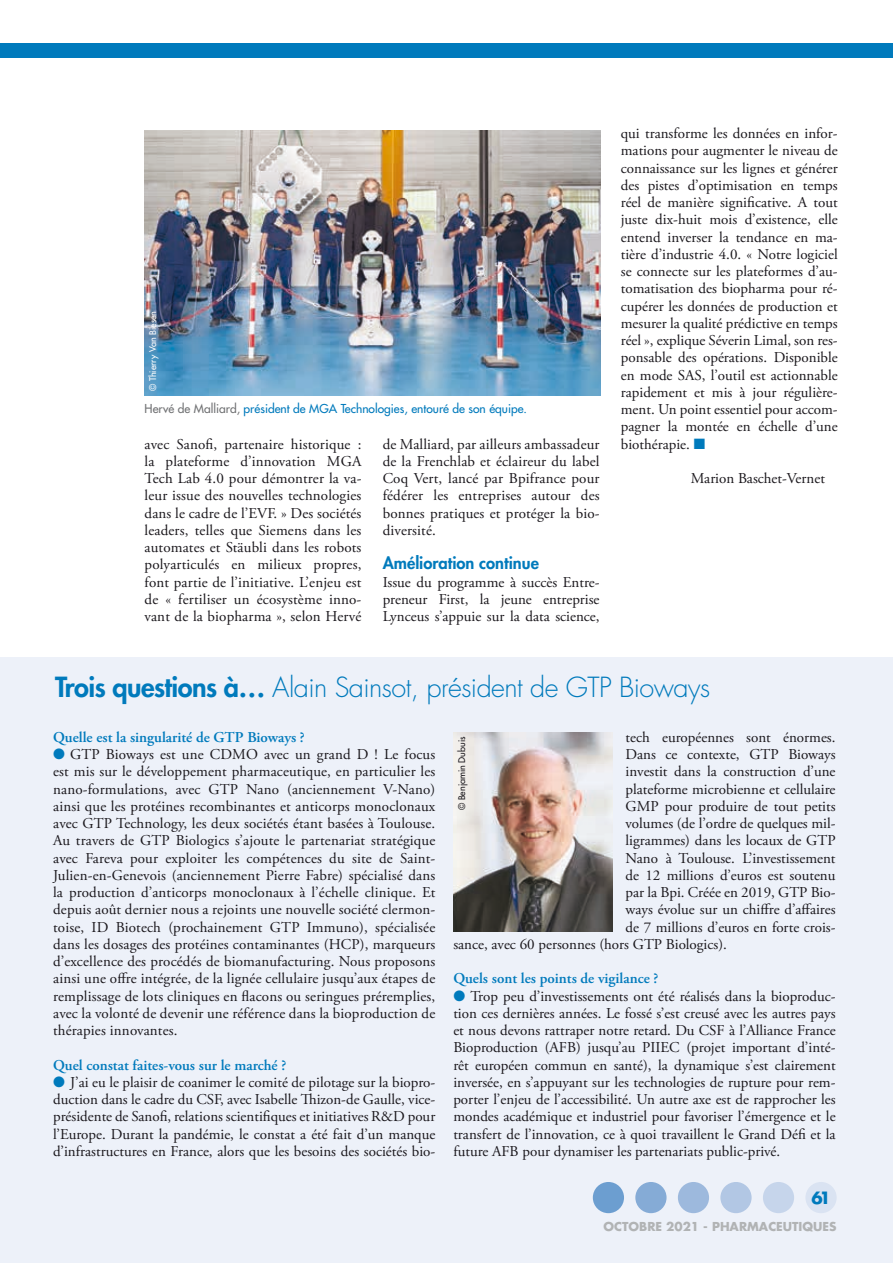
<style>
.page{position:relative;width:893px;height:1263px;background:#fff}
.page>*{position:absolute;margin:0;border:0;box-sizing:border-box;transform-origin:0 0}
.t1{font:300 27px "Futura Std";letter-spacing:-.02em;color:#007abc}
.t2{font:800 16.5px "Futura Std";color:#007abc}
.t3{font:700 16.5px "Futura Std";color:#007abc}
.t4{font:15px/17.2px "Adobe Garamond Pro";color:#1a171c;text-align:justify}
.t5{font:600 15px "Adobe Garamond Pro";color:#007abc}
.t6{font:500 12px "Futura Std";color:#007abc}
.t7{font:700 12px "Futura Std";color:#b1b3b4}
.t8{font:500 9px "Futura Std";color:#fff}
.t9{font:500 9px "Futura Std";color:#1a171c}
.s1{color:#707173}
.s2{color:#007abc}
.s3{font-weight:800}
</style>
<div class="page">
<div style="left:0;top:657px;width:893px;height:606px;background:#edf1f9"></div>
<div style="left:805px;top:1182px;width:32px;height:31px;background:#dae3f2;border-radius:50%"></div>
<div style="left:763px;top:1182px;width:31px;height:31px;background:#c6d5eb;border-radius:50%"></div>
<div style="left:720px;top:1182px;width:32px;height:31px;background:#b2c7e4;border-radius:50%"></div>
<div style="left:678px;top:1182px;width:31px;height:31px;background:#9db9dd;border-radius:50%"></div>
<div style="left:635px;top:1182px;width:31px;height:31px;background:#85abd6;border-radius:50%"></div>
<div style="left:593px;top:1182px;width:31px;height:31px;background:#6c9ed0;border-radius:50%"></div>
<div style="left:0;top:43px;width:893px;height:15px;background:#007abc"></div>
<img style="left:453px;top:732px;width:160px;height:199px">
<img style="left:145px;top:131px;width:456px;height:264px">
<p class="t8" style="left:147px;top:391px;width:82px;rotate:-90deg">© Thierry Van Biesen</p>
<p class="t6" style="left:145px;top:401px;width:384px"><span class="s1">Hervé de Malliard,</span> président de MGA Technologies, entouré de son équipe.</p>
<p class="t4" style="left:145px;top:436px;width:218px">avec Sanofi, partenaire historique : la plateforme d’innovation MGA Tech Lab 4.0 pour démontrer la va&shy;leur issue des nouvelles technologies dans le cadre de l’EVF. » Des sociétés leaders, telles que Siemens dans les automates et Stäubli dans les robots polyarticulés en milieux propres, font partie de l’initiative. L’enjeu est de « fertiliser un écosystème inno&shy;vant de la biopharma », selon Hervé</p>
<p class="t4" style="left:383px;top:436px;width:218px">de Malliard, par ailleurs ambassadeur de la Frenchlab et éclaireur du label Coq Vert, lancé par Bpifrance pour fédérer les entreprises autour des bonnes pratiques et protéger la bio&shy;diversité.</p>
<p class="t2" style="left:383px;top:553px;width:158px">Amélioration continue</p>
<p class="t4" style="left:383px;top:574px;width:218px">Issue du programme à succès Entre&shy;preneur First, la jeune entreprise Lynceus s’appuie sur la data science,</p>
<p class="t4" style="left:621px;top:125px;width:218px">qui transforme les données en infor&shy;mations pour augmenter le niveau de connaissance sur les lignes et générer des pistes d’optimisation en temps réel de manière significative. A tout juste dix-huit mois d’existence, elle entend inverser la tendance en ma&shy;tière d’industrie 4.0. « Notre logiciel se connecte sur les plateformes d’au&shy;tomatisation des biopharma pour ré&shy;cupérer les données de production et mesurer la qualité prédictive en temps réel », explique Séverin Limal, son res&shy;ponsable des opérations. Disponible en mode SAS, l’outil est actionnable rapidement et mis à jour régulière&shy;ment. Un point essentiel pour accom&shy;pagner la montée en échelle d’une biothérapie. <span class="s2">■</span></p>
<p class="t4" style="left:691px;top:470px;width:136px">Marion Baschet-Vernet</p>
<h1 class="t1" style="left:55px;top:671px;width:656px"><span class="s3">Trois questions à…</span> Alain Sainsot, président de GTP Bioways</h1>
<p class="t5" style="left:53px;top:728px;width:253px">Quelle est la singularité de GTP Bioways ?</p>
<p class="t4" style="left:53px;top:746px;width:384px"><span class="s2">●</span> GTP Bioways est une CDMO avec un grand D ! Le focus est mis sur le développement pharmaceutique, en particulier les nano-formulations, avec GTP Nano (anciennement V-Nano) ainsi que les protéines recombinantes et anticorps monoclonaux avec GTP Technology, les deux sociétés étant basées à Toulouse.<br>Au travers de GTP Biologics s’ajoute le partenariat stratégique avec Fareva pour exploiter les compétences du site de Saint-Julien-en-Genevois (anciennement Pierre Fabre) spécialisé dans la production d’anticorps monoclonaux à l’échelle clinique. Et depuis août dernier nous a rejoints une nouvelle société clermon&shy;toise, ID Biotech (prochainement GTP Immuno), spécialisée dans les dosages des protéines contaminantes (HCP), marqueurs d’excellence des procédés de biomanufacturing. Nous proposons ainsi une offre intégrée, de la lignée cellulaire jusqu’aux étapes de remplissage de lots cliniques en flacons ou seringues préremplies, avec la volonté de devenir une référence dans la bioproduction de thérapies innovantes.</p>
<p class="t5" style="left:53px;top:1056px;width:235px">Quel constat faites-vous sur le marché ?</p>
<p class="t4" style="left:53px;top:1074px;width:384px"><span class="s2">●</span> J’ai eu le plaisir de coanimer le comité de pilotage sur la biopro&shy;duction dans le cadre du CSF, avec Isabelle Thizon-de Gaulle, vice&shy;présidente de Sanofi, relations scientifiques et initiatives R&amp;D pour l’Europe. Durant la pandémie, le constat a été fait d’un manque d’infrastructures en France, alors que les besoins des sociétés bio-</p>
<p class="t4" style="left:626px;top:729px;width:211px">tech européennes sont énormes.</p>
<p class="t4" style="left:626px;top:746px;width:211px">Dans ce contexte, GTP Bioways</p>
<p class="t4" style="left:626px;top:763px;width:211px">investit dans la construction d’une</p>
<p class="t4" style="left:626px;top:781px;width:211px">plateforme microbienne et cellulaire</p>
<p class="t4" style="left:626px;top:798px;width:211px">GMP pour produire de tout petits</p>
<p class="t4" style="left:626px;top:815px;width:211px">volumes (de l’ordre de quelques mil-</p>
<p class="t4" style="left:626px;top:832px;width:211px">ligrammes) dans les locaux de GTP</p>
<p class="t4" style="left:626px;top:850px;width:211px">Nano à Toulouse. L’investissement</p>
<p class="t4" style="left:626px;top:867px;width:211px">de 12 millions d’euros est soutenu</p>
<p class="t4" style="left:626px;top:884px;width:211px">par la Bpi. Créée en 2019, GTP Bio-</p>
<p class="t4" style="left:626px;top:901px;width:211px">ways évolue sur un chiffre d’affaires</p>
<p class="t4" style="left:626px;top:919px;width:211px">de 7 millions d’euros en forte crois-</p>
<p class="t4" style="left:453px;top:936px;width:275px">sance, avec 60 personnes (hors GTP Biologics).</p>
<p class="t5" style="left:453px;top:970px;width:207px">Quels sont les points de vigilance ?</p>
<p class="t4" style="left:453px;top:988px;width:384px"><span class="s2">●</span> Trop peu d’investissements ont été réalisés dans la bioproduc&shy;tion ces dernières années. Le fossé s’est creusé avec les autres pays et nous devons rattraper notre retard. Du CSF à l’Alliance France Bioproduction (AFB) jusqu’au PIIEC (projet important d’inté&shy;rêt européen commun en santé), la dynamique s’est clairement inversée, en s’appuyant sur les technologies de rupture pour rem&shy;porter l’enjeu de l’accessibilité. Un autre axe est de rapprocher les mondes académique et industriel pour favoriser l’émergence et le transfert de l’innovation, ce à quoi travaillent le Grand Défi et la future AFB pour dynamiser les partenariats public-privé.</p>
<p class="t9" style="left:456px;top:810px;width:75px;rotate:-90deg">© Benjamin Dubuis</p>
<p class="t3" style="left:811px;top:1187px;width:21px">61</p>
<p class="t7" style="left:604px;top:1219px;width:234px">OCTOBRE 2021 - PHARMACEUTIQUES</p>
</div>
